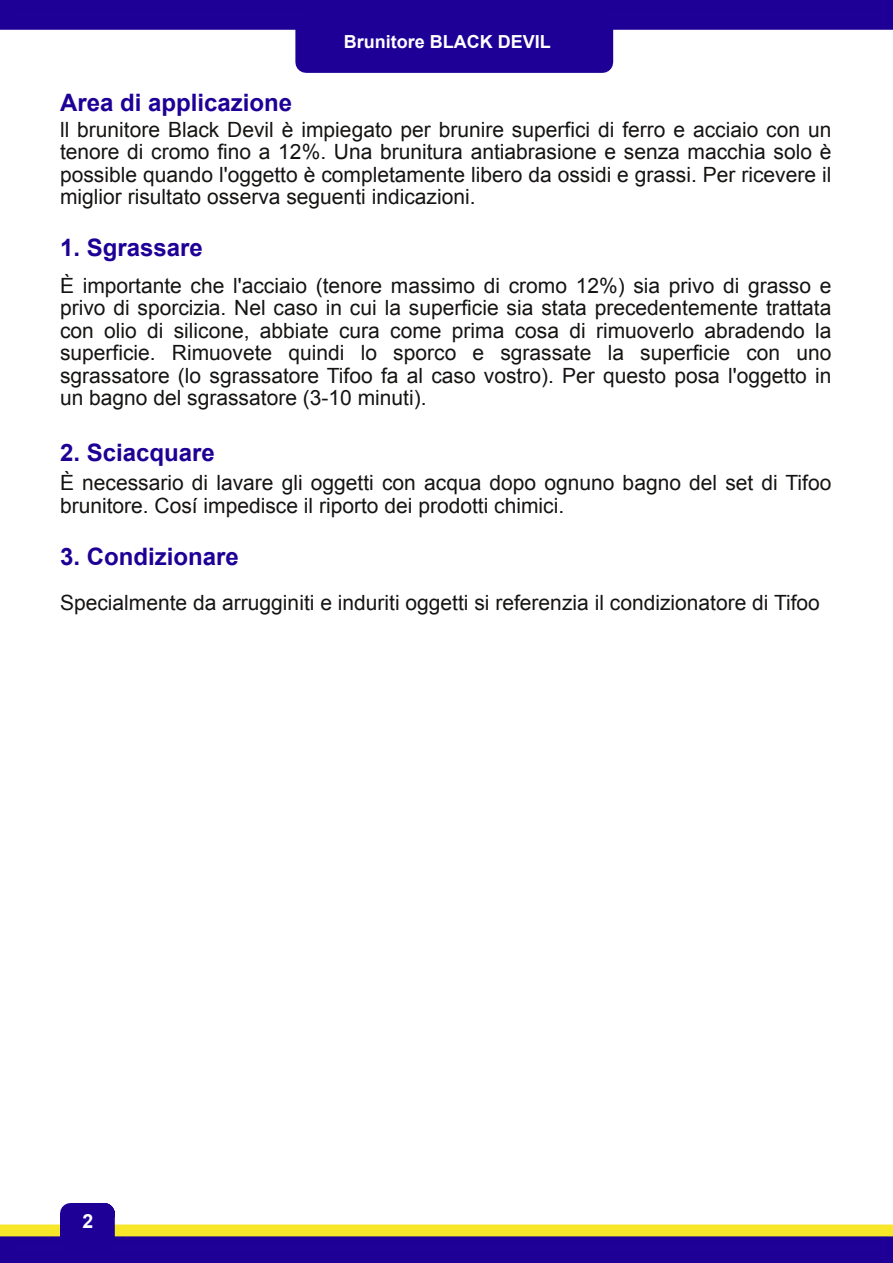
<style>
.page{position:relative;width:893px;height:1263px;background:#fff}
.page>*{position:absolute;margin:0;border:0;box-sizing:border-box;transform-origin:0 0}
.t1{font:700 24px "Arial";color:#1e0096}
.t2{font:21px/22.5px "Arial";color:#161413;text-align:justify}
.t3{font:700 19.5px "Arial";color:#fff}
.t4{font:700 18px "Arial";color:#fff}
</style>
<div class="page">
<div style="left:6px;top:6px;width:881px;height:17px;background:#1f0197"></div>
<div style="left:0;top:0;width:893px;height:30px;border:13px solid #1e0096"></div>
<div style="left:306px;top:25px;width:297px;height:37px;background:#1e0096"></div>
<div style="left:295px;top:14px;width:318px;height:59px;border:21px solid #1e0096"></div>
<div style="left:6px;top:1239px;width:881px;height:17px;background:#1f0197"></div>
<div style="left:0;top:1233px;width:893px;height:30px;border:13px solid #1e0096"></div>
<div style="left:1px;top:1225px;width:891px;height:10px;background:#f8e729"></div>
<div style="left:0;top:1224px;width:893px;height:12px;border:2px solid #f8e729"></div>
<div style="left:71px;top:1213px;width:33px;height:25px;background:#1e0096"></div>
<div style="left:60px;top:1203px;width:55px;height:46px;border:21px solid #1e0096"></div>
<p class="t4" style="left:344px;top:32px;width:208px">Brunitore BLACK DEVIL</p>
<p class="t1" style="left:60px;top:90px;width:234px">Area di applicazione</p>
<p class="t2" style="left:60px;top:118px;width:773px">ll brunitore Black Devil è impiegato per brunire superfici di ferro e acciaio con un tenore di cromo fino a 12%. Una brunitura antiabrasione e senza macchia solo è possible quando l'oggetto è completamente libero da ossidi e grassi. Per ricevere il miglior risultato osserva seguenti indicazioni.</p>
<p class="t1" style="left:60px;top:235px;width:144px">1. Sgrassare</p>
<p class="t2" style="left:60px;top:274px;width:773px">È importante che l'acciaio (tenore massimo di cromo 12%) sia privo di grasso e privo di sporcizia. Nel caso in cui la superficie sia stata precedentemente trattata con olio di silicone, abbiate cura come prima cosa di rimuoverlo abradendo la superficie. Rimuovete quindi lo sporco e sgrassate la superficie con uno sgrassatore (lo sgrassatore Tifoo fa al caso vostro). Per questo posa l'oggetto in un bagno del sgrassatore (3-10 minuti).</p>
<p class="t1" style="left:60px;top:440px;width:156px">2. Sciacquare</p>
<p class="t2" style="left:60px;top:472px;width:773px">È necessario di lavare gli oggetti con acqua dopo ognuno bagno del set di Tifoo brunitore. Cosí impedisce il riporto dei prodotti chimici.</p>
<p class="t1" style="left:60px;top:543px;width:180px">3. Condizionare</p>
<p class="t2" style="left:60px;top:591px;width:761px">Specialmente da arrugginiti e induriti oggetti si referenzia il condizionatore di Tifoo</p>
<p class="t3" style="left:83px;top:1211px;width:12px">2</p>
</div>
